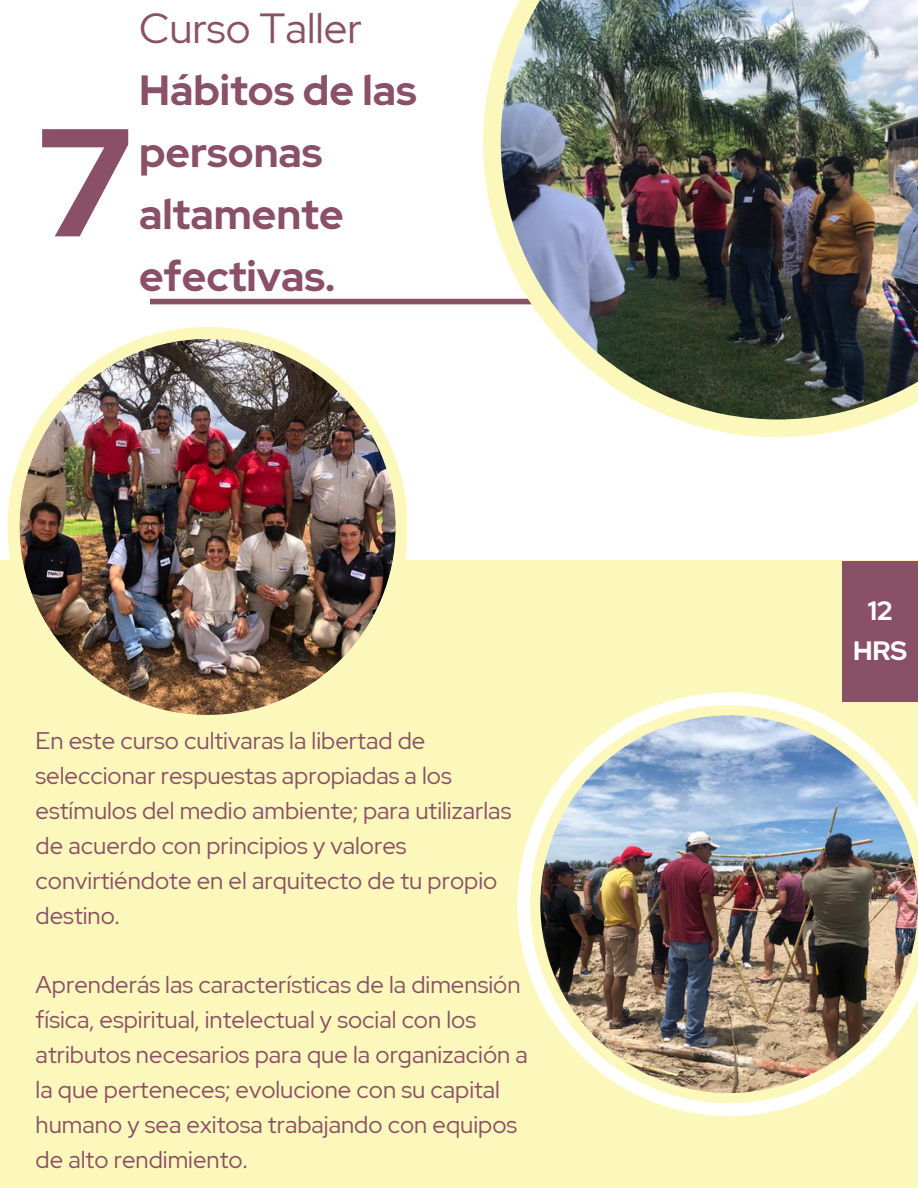
<style>
.page{position:relative;width:918px;height:1188px;background:#fff}
.page>*{position:absolute;margin:0;border:0;box-sizing:border-box;transform-origin:0 0}
.t1{font:700 153.15px "Red Hat Display";color:#8a5066}
.t2{font:700 42px/61.8px "Red Hat Display";color:#8a5066}
.t3{font:42px "Red Hat Display";color:#8a5066}
.t4{font:700 26.4px/39.3px "Red Hat Display";color:#fff;text-align:center}
.t5{font:24px/34.8px "Red Hat Display";color:#8a5066}
</style>
<div class="page">
<div style="left:150px;top:299px;width:390px;height:5px;background:#8a5066"></div>
<img style="left:483px;top:0;width:435px;height:437px">
<div style="left:0;top:561px;width:918px;height:627px;background:#fcf8bc"></div>
<img style="left:8px;top:327px;width:399px;height:388px">
<div style="left:842px;top:561px;width:76px;height:140px;background:#8a5066"></div>
<img style="left:517px;top:692px;width:401px;height:424px">
<p class="t1" style="left:39px;top:80px;width:93px">7</p>
<p class="t3" style="left:139px;top:1px;width:225px">Curso Taller</p>
<p class="t2" style="left:139px;top:59px;width:279px">Hábitos de las personas altamente efectivas.</p>
<p class="t5" style="left:36px;top:723px;width:477px">En este curso cultivaras la libertad de seleccionar respuestas apropiadas a los estímulos del medio ambiente; para utilizarlas de acuerdo con principios y valores convirtiéndote en el arquitecto de tu propio destino.</p>
<p class="t5" style="left:36px;top:967px;width:494px">Aprenderás las características de la dimensión física, espiritual, intelectual y social con los atributos necesarios para que la organización a la que perteneces; evolucione con su capital humano y sea exitosa trabajando con equipos de alto rendimiento.</p>
<p class="t4" style="left:853px;top:591px;width:56px">12<br>HRS</p>
</div>
